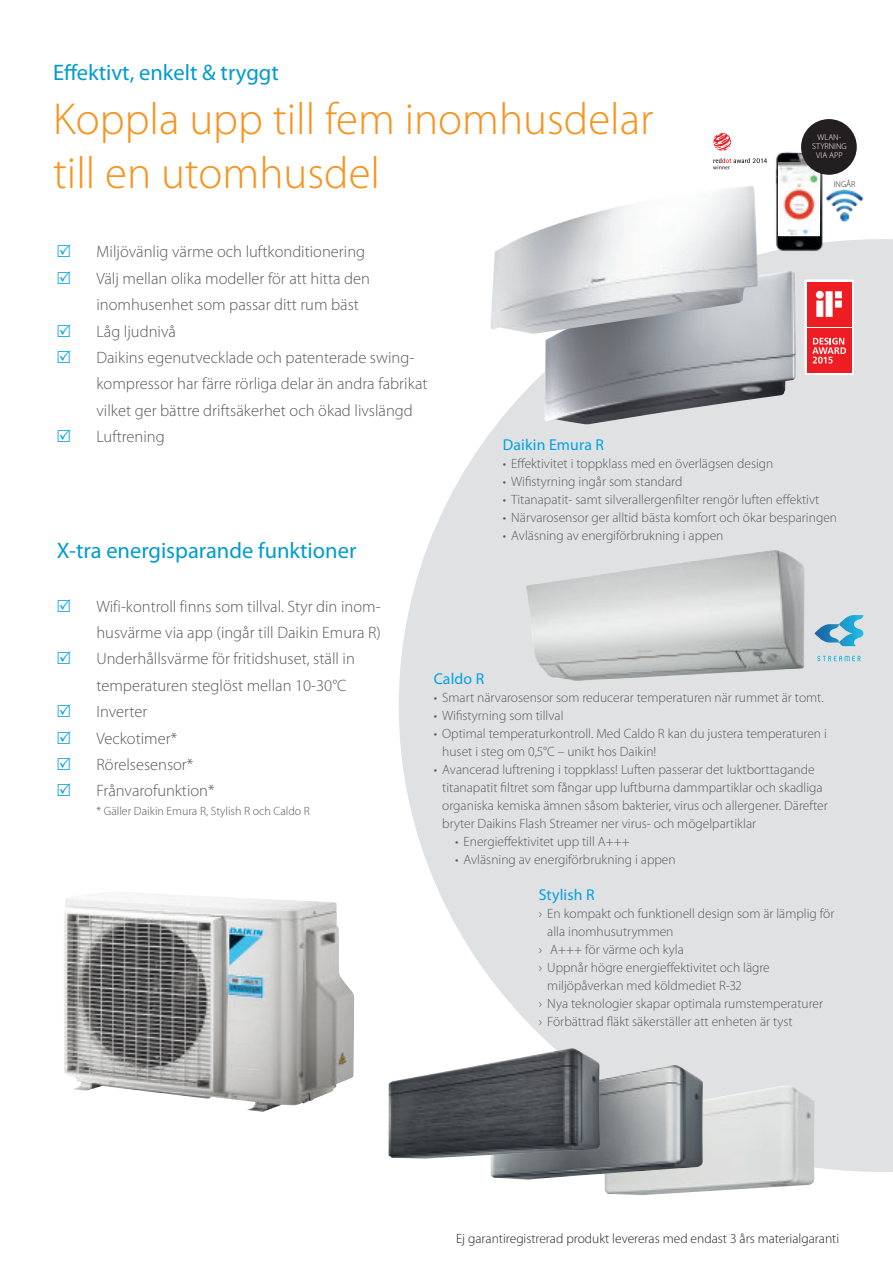
<style>
.page{position:relative;width:893px;height:1263px;background:#fff}
.page>*{position:absolute;margin:0;border:0;box-sizing:border-box;transform-origin:0 0}
.t1{font:300 45px/54px "Myriad Pro";color:#f7931d}
.t2{font:22.5px "Myriad Pro";color:#009ccd}
.t3{font:300 16.5px/26.4px "Myriad Pro";color:#57585a}
.t4{font:15.75px "Myriad Pro";letter-spacing:.01em;color:#00a1e3}
.t5{font:300 13.5px/18px "Myriad Pro";color:#57585a}
.t6{font:300 13.5px "Myriad Pro";color:#231f20}
.t7{font:300 12px "Myriad Pro";color:#57585a}
.t8{font:300 8.4px/9px "Myriad Pro";color:#fff;text-align:center}
.t9{font:300 8.4px "Myriad Pro";color:#231f20}
</style>
<div class="page">
<svg style="left:388px;top:215px;width:505px;height:981px"></svg>
<img style="left:64px;top:893px;width:290px;height:219px">
<svg style="left:713px;top:158px;width:54px;height:11px"></svg>
<svg style="left:713px;top:133px;width:18px;height:18px"></svg>
<img style="left:544px;top:271px;width:251px;height:153px">
<img style="left:775px;top:151px;width:51px;height:101px">
<img style="left:779px;top:163px;width:41px;height:73px">
<img style="left:820px;top:180px;width:49px;height:49px">
<div style="left:801px;top:119px;width:56px;height:56px;background:#231f20;border-radius:50%"></div>
<div style="left:805px;top:280px;width:48px;height:95px;background:linear-gradient(to right,#ee1d23,#ee1d23)"></div>
<div style="left:807px;top:282px;width:44px;height:44px;background:#ee1d23"></div>
<svg style="left:816px;top:291px;width:26px;height:26px"></svg>
<div style="left:807px;top:328px;width:44px;height:45px;background:#ee1d23"></div>
<svg style="left:812px;top:338px;width:34px;height:25px"></svg>
<img style="left:526px;top:550px;width:279px;height:131px">
<svg style="left:814px;top:615px;width:49px;height:31px"></svg>
<svg style="left:817px;top:656px;width:44px;height:5px"></svg>
<img style="left:605px;top:1085px;width:209px;height:110px">
<img style="left:490px;top:1065px;width:213px;height:114px">
<img style="left:389px;top:1048px;width:211px;height:110px">
<h2 class="t2" style="left:53px;top:59px;width:227px">Effektivt, enkelt &amp; tryggt</h2>
<h1 class="t1" style="left:53px;top:93px;width:602px">Koppla upp till fem inomhusdelar till en utomhusdel</h1>
<p class="t8" style="left:812px;top:133px;width:36px">WLAN-<br>STYRNING<br>VIA APP</p>
<p class="t9" style="left:834px;top:179px;width:23px">INGÅR</p>
<p class="t3" style="left:96px;top:239px;width:333px">Miljövänlig värme och luftkonditionering<br>Välj mellan olika modeller för att hitta den inomhusenhet som passar ditt rum bäst<br>Låg ljudnivå<br>Daikins egenutvecklade och patenterade swing&shy;kompressor har färre rörliga delar än andra fabrikat vilket ger bättre driftsäkerhet och ökad livslängd Luftrening</p>
<p class="t4" style="left:503px;top:435px;width:103px">Daikin Emura R</p>
<p class="t5" style="left:503px;top:455px;width:272px">• Effektivitet i toppklass med en överlägsen design</p>
<p class="t5" style="left:503px;top:473px;width:181px">• Wifistyrning ingår som standard</p>
<p class="t5" style="left:503px;top:491px;width:318px">• Titanapatit- samt silverallergenfilter rengör luften effektivt</p>
<p class="t5" style="left:503px;top:509px;width:336px">• Närvarosensor ger alltid bästa komfort och ökar besparingen</p>
<p class="t5" style="left:503px;top:527px;width:222px">• Avläsning av energiförbrukning i appen</p>
<h2 class="t2" style="left:57px;top:537px;width:301px">X-tra energisparande funktioner</h2>
<p class="t3" style="left:96px;top:593px;width:286px">Wifi-kontroll finns som tillval. Styr din inom&shy;husvärme via app (ingår till Daikin Emura R)<br>Underhållsvärme för fritidshuset, ställ in temperaturen steglöst mellan 10-30°C<br>Inverter<br>Veckotimer*<br>Rörelsesensor*<br>Frånvarofunktion*</p>
<p class="t4" style="left:434px;top:669px;width:52px">Caldo R</p>
<p class="t5" style="left:434px;top:689px;width:392px">• Smart närvarosensor som reducerar temperaturen när rummet är tomt.</p>
<p class="t5" style="left:434px;top:707px;width:131px">• Wifistyrning som tillval</p>
<p class="t5" style="left:442px;top:725px;width:386px;text-indent:-9px">• Optimal temperaturkontroll. Med Caldo R kan du justera temperaturen i huset i steg om 0,5°C – unikt hos Daikin!</p>
<p class="t5" style="left:442px;top:761px;width:387px;text-indent:-9px">• Avancerad luftrening i toppklass! Luften passerar det luktborttagande titanapatit filtret som fångar upp luftburna dammpartiklar och skadliga organiska kemiska ämnen såsom bakterier, virus och allergener. Därefter bryter Daikins Flash Streamer ner virus- och mögelpartiklar</p>
<p class="t5" style="left:455px;top:833px;width:176px">• Energieffektivitet upp till A+++</p>
<p class="t5" style="left:455px;top:851px;width:222px">• Avläsning av energiförbrukning i appen</p>
<p class="t7" style="left:97px;top:804px;width:215px">* Gäller Daikin Emura R, Stylish R och Caldo R</p>
<p class="t4" style="left:539px;top:885px;width:57px">Stylish R</p>
<p class="t5" style="left:539px;top:905px;width:297px">› En kompakt och funktionell design som är lämplig för</p>
<p class="t5" style="left:547px;top:923px;width:128px">alla inomhusutrymmen</p>
<p class="t5" style="left:539px;top:941px;width:147px">› A+++ för värme och kyla</p>
<p class="t5" style="left:539px;top:959px;width:233px">› Uppnår högre energieffektivitet och lägre</p>
<p class="t5" style="left:547px;top:977px;width:196px">miljöpåverkan med köldmediet R-32</p>
<p class="t5" style="left:539px;top:995px;width:286px">› Nya teknologier skapar optimala rumstemperaturer</p>
<p class="t5" style="left:539px;top:1013px;width:255px">› Förbättrad fläkt säkerställer att enheten är tyst</p>
<p class="t6" style="left:456px;top:1231px;width:385px">Ej garantiregistrerad produkt levereras med endast 3 års materialgaranti</p>
</div>
